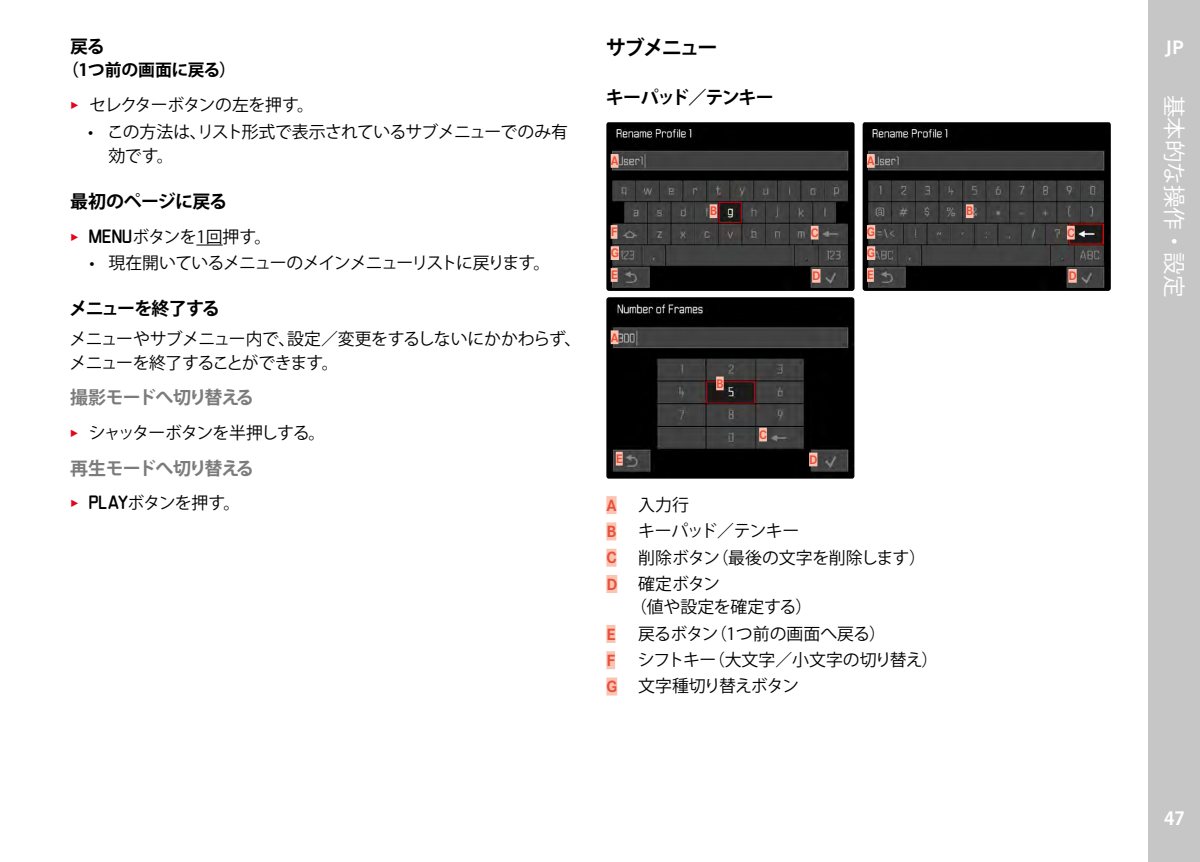
<style>
.page{position:relative;width:1200px;height:862px;background:#fff}
.page>*{position:absolute;margin:0;border:0;box-sizing:border-box;transform-origin:0 0}
.t1{font:22.5px "Koz Go Pr 6 N";color:#fff}
.Heading____Heading_0{font:700 20.25px "Koz Go Pr 6 N";letter-spacing:-.09em;color:#000}
.t2{font:700 20.25px "Corporate S";color:#fff}
.Text____Um_zu_zum_XX{font:700 18px "Koz Go Pr 6 N";letter-spacing:-.06em;color:#7c7b7b}
.Heading____Heading_0-2{font:700 18px "Koz Go Pr 6 N";letter-spacing:-.05em;color:#000}
.Heading____Heading_0-3{font:700 18px "Koz Go Pr 6 N";letter-spacing:-.07em;color:#000}
.Heading____Heading_0-4{font:700 18px "Koz Go Pr 6 N";letter-spacing:-.03em;color:#000}
.t3{font:700 18px "Koz Go Pr 6 N";color:#fff}
.Text____Body_Text{font:16.88px/23.6px "Koz Go Pr 6 N";letter-spacing:-.04em;color:#000}
.Text____Body_Text-2{font:16.88px "Koz Go Pr 6 N";letter-spacing:-.06em;color:#000}
.Text____Body_Text-3{font:16.88px "Koz Go Pr 6 N";letter-spacing:-.02em;color:#000}
.Text____Body_Text-4{font:16.88px "Koz Go Pr 6 N";color:#000}
.Text____Body_Text-5{font:16.88px "Koz Go Pr 6 N";letter-spacing:-.01em;color:#000}
.Heading____Heading_0-5{font:700 16.88px "Koz Go Pr 6 N";letter-spacing:-.015em;color:#000}
.Text____Body_Text-6{font:700 16.88px "Corporate S";color:#ea4f3c}
.Text____Body_Text-7{font:700 12.83px "Corporate S";color:#ea4f3c}
.s1{font-family:"Corporate S";font-weight:300;color:#e3051b}
.s2{font-family:"LG1054"}
</style>
<div class="page">
<div style="left:1148px;top:0;width:51px;height:861px;background:#c6c6c6"></div>
<svg style="left:196px;top:244px;width:26px;height:1px"></svg>
<img style="left:606px;top:122px;width:248px;height:169px">
<div style="left:812px;top:269px;width:8px;height:13px;background:#f9c5b2"></div>
<div style="left:810px;top:226px;width:8px;height:13px;background:#f9c5b2"></div>
<div style="left:709px;top:204px;width:8px;height:14px;background:#f9c5b2"></div>
<div style="left:610px;top:268px;width:7px;height:14px;background:#f9c5b2"></div>
<div style="left:610px;top:154px;width:8px;height:14px;background:#f9c5b2"></div>
<div style="left:610px;top:225px;width:7px;height:14px;background:#f9c5b2"></div>
<div style="left:610px;top:246px;width:8px;height:14px;background:#f9c5b2"></div>
<img style="left:862px;top:122px;width:248px;height:169px">
<div style="left:1068px;top:269px;width:8px;height:13px;background:#f9c5b2"></div>
<div style="left:1066px;top:226px;width:8px;height:13px;background:#f9c5b2"></div>
<div style="left:965px;top:204px;width:8px;height:14px;background:#f9c5b2"></div>
<div style="left:866px;top:268px;width:7px;height:14px;background:#f9c5b2"></div>
<div style="left:866px;top:154px;width:8px;height:14px;background:#f9c5b2"></div>
<div style="left:866px;top:225px;width:9px;height:14px;background:#f9c5b2"></div>
<div style="left:866px;top:246px;width:9px;height:14px;background:#f9c5b2"></div>
<img style="left:606px;top:297px;width:248px;height:181px">
<div style="left:610px;top:330px;width:8px;height:14px;background:#f9c5b2"></div>
<div style="left:615px;top:451px;width:7px;height:14px;background:#f9c5b2"></div>
<div style="left:759px;top:427px;width:7px;height:14px;background:#f9c5b2"></div>
<div style="left:716px;top:376px;width:7px;height:14px;background:#f9c5b2"></div>
<div style="left:808px;top:452px;width:9px;height:14px;background:#f9c5b2"></div>
<div style="left:606px;top:496px;width:10px;height:18px;background:#f9c5b2"></div>
<div style="left:606px;top:522px;width:10px;height:18px;background:#f9c5b2"></div>
<div style="left:606px;top:548px;width:10px;height:18px;background:#f9c5b2"></div>
<div style="left:606px;top:574px;width:11px;height:18px;background:#f9c5b2"></div>
<div style="left:606px;top:624px;width:9px;height:18px;background:#f9c5b2"></div>
<div style="left:606px;top:650px;width:9px;height:18px;background:#f9c5b2"></div>
<div style="left:606px;top:677px;width:11px;height:18px;background:#f9c5b2"></div>
<p class="Heading____Heading_0-2" style="left:70px;top:36px;width:36px">戻る</p>
<p class="Heading____Heading_0-5" style="left:62px;top:61px;width:175px">（1つ前の画面に戻る）</p>
<p class="Text____Body_Text" style="left:70px;top:94px;width:245px"><span class="s1">▸</span> セレクターボタンの左を押す。</p>
<p class="Text____Body_Text" style="left:108px;top:120px;width:461px;text-indent:-20px">• この方法は、リスト形式で表示されているサブメニューでのみ有効です。</p>
<p class="Heading____Heading_0-4" style="left:70px;top:191px;width:158px">最初のページに戻る</p>
<p class="Text____Body_Text-3" style="left:70px;top:227px;width:203px"><span class="s1">▸</span> <span class="s2">MENU</span>ボタンを1回押す。</p>
<p class="Text____Body_Text-2" style="left:89px;top:253px;width:462px">• 現在開いているメニューのメインメニューリストに戻ります。</p>
<p class="Heading____Heading_0-2" style="left:69px;top:298px;width:152px">メニューを終了する</p>
<p class="Text____Body_Text" style="left:69px;top:327px;width:513px">メニューやサブメニュー内で、設定／変更をするしないにかかわらず、メニューを終了することができます。</p>
<p class="Text____Um_zu_zum_XX" style="left:70px;top:387px;width:185px">撮影モードへ切り替える</p>
<p class="Text____Body_Text-2" style="left:70px;top:423px;width:257px"><span class="s1">▸</span> シャッターボタンを半押しする。</p>
<p class="Text____Um_zu_zum_XX" style="left:70px;top:457px;width:185px">再生モードへ切り替える</p>
<p class="Text____Body_Text" style="left:70px;top:491px;width:171px"><span class="s1">▸</span> <span class="s2">PLAY</span>ボタンを押す。</p>
<p class="Heading____Heading_0" style="left:606px;top:36px;width:113px">サブメニュー</p>
<p class="Heading____Heading_0-3" style="left:605px;top:87px;width:169px">キーパッド／テンキー</p>
<p class="Text____Body_Text-7" style="left:610px;top:151px;width:9px">A</p>
<p class="Text____Body_Text-7" style="left:610px;top:222px;width:8px">F</p>
<p class="Text____Body_Text-7" style="left:610px;top:243px;width:10px">G</p>
<p class="Text____Body_Text-7" style="left:610px;top:265px;width:8px">E</p>
<p class="Text____Body_Text-7" style="left:610px;top:327px;width:9px">A</p>
<p class="Text____Body_Text-7" style="left:615px;top:448px;width:8px">E</p>
<p class="Text____Body_Text-7" style="left:709px;top:201px;width:9px">B</p>
<p class="Text____Body_Text-7" style="left:716px;top:373px;width:9px">B</p>
<p class="Text____Body_Text-7" style="left:759px;top:424px;width:9px">C</p>
<p class="Text____Body_Text-7" style="left:810px;top:222px;width:9px">C</p>
<p class="Text____Body_Text-7" style="left:812px;top:265px;width:10px">D</p>
<p class="Text____Body_Text-7" style="left:808px;top:449px;width:10px">D</p>
<p class="Text____Body_Text-7" style="left:866px;top:151px;width:9px">A</p>
<p class="Text____Body_Text-7" style="left:866px;top:222px;width:10px">G</p>
<p class="Text____Body_Text-7" style="left:866px;top:243px;width:10px">G</p>
<p class="Text____Body_Text-7" style="left:866px;top:265px;width:8px">E</p>
<p class="Text____Body_Text-6" style="left:606px;top:491px;width:12px">A</p>
<p class="Text____Body_Text" style="left:638px;top:493px;width:52px">入力行</p>
<p class="Text____Body_Text-6" style="left:606px;top:518px;width:11px">B</p>
<p class="Text____Body_Text" style="left:638px;top:519px;width:162px">キーパッド／テンキー</p>
<p class="Text____Body_Text-6" style="left:606px;top:544px;width:12px">C</p>
<p class="Text____Body_Text-5" style="left:638px;top:547px;width:289px">削除ボタン（最後の文字を削除します）</p>
<p class="Text____Body_Text-6" style="left:606px;top:570px;width:12px">D</p>
<p class="Text____Body_Text" style="left:638px;top:571px;width:83px">確定ボタン</p>
<p class="Text____Body_Text-4" style="left:630px;top:597px;width:184px">（値や設定を確定する）</p>
<p class="Text____Body_Text-6" style="left:606px;top:620px;width:11px">E</p>
<p class="Text____Body_Text-4" style="left:638px;top:623px;width:249px">戻るボタン（1つ前の画面へ戻る）</p>
<p class="Text____Body_Text-6" style="left:606px;top:646px;width:10px">F</p>
<p class="Text____Body_Text-3" style="left:637px;top:650px;width:302px">シフトキー（大文字／小文字の切り替え）</p>
<p class="Text____Body_Text-6" style="left:606px;top:672px;width:12px">G</p>
<p class="Text____Body_Text" style="left:638px;top:674px;width:162px">文字種切り替えボタン</p>
<p class="Text____Body_Text-7" style="left:965px;top:201px;width:9px">B</p>
<p class="Text____Body_Text-7" style="left:1066px;top:222px;width:9px">C</p>
<p class="Text____Body_Text-7" style="left:1068px;top:265px;width:10px">D</p>
<p class="t2" style="left:1164px;top:32px;width:20px">JP</p>
<h1 class="t1" style="left:1186px;top:94px;width:204px;rotate:90deg">基本的な操作・設定</h1>
<p class="t3" style="left:1163px;top:808px;width:22px">47</p>
</div>
